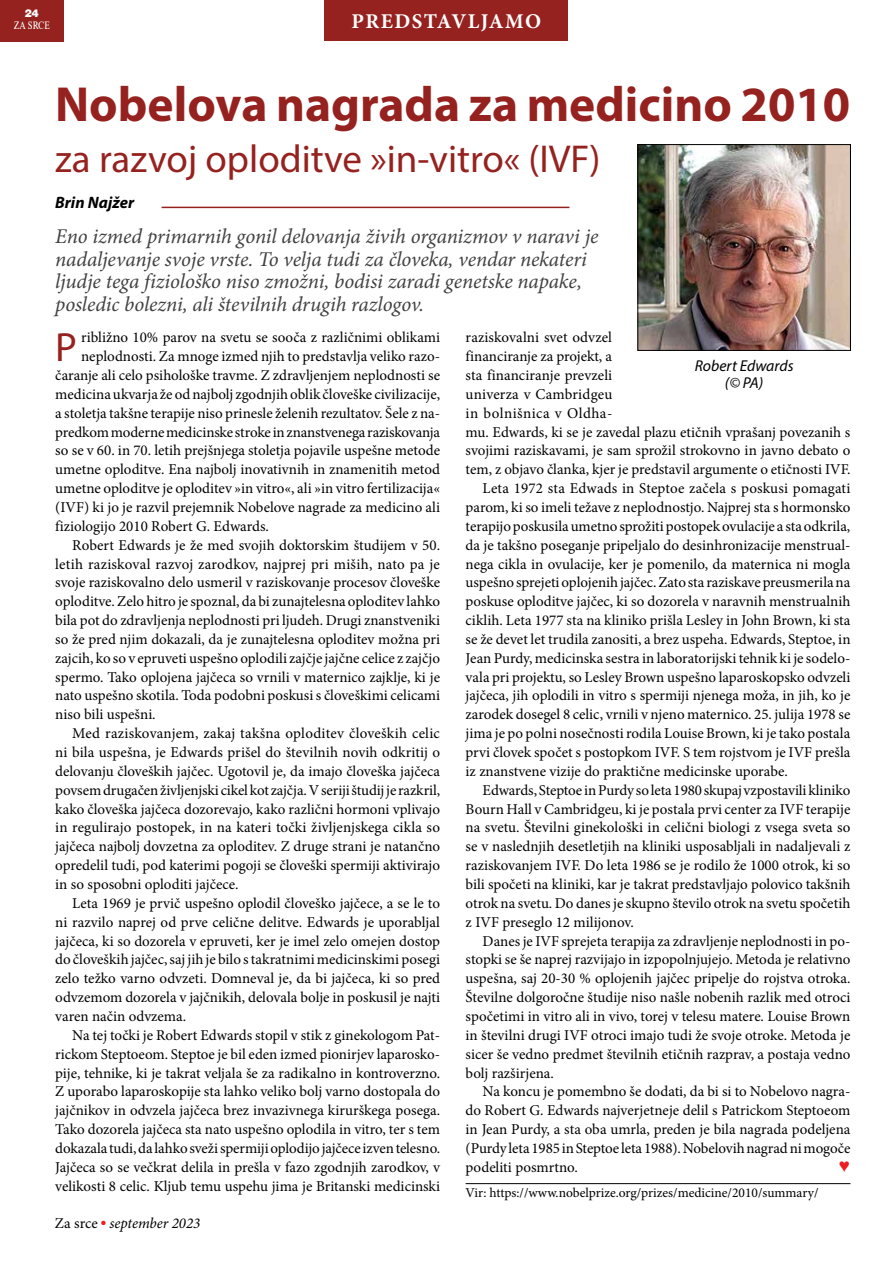
<style>
.page{position:relative;width:893px;height:1263px;background:#fff}
.page>*{position:absolute;margin:0;border:0;box-sizing:border-box;transform-origin:0 0}
._01_NASLOV_veliki{font:700 49.5px "Myriad Pro";color:#95221f}
.TEKST_drop_cap{font:40.95px "Myriad Pro";color:#95221f}
.NASLOV_drust__novice_26pt{font:39px "Myriad Pro";color:#95221f}
._03_PODNASLOV{font:italic 21px/22.5px "Minion Pro";letter-spacing:-.005em;color:#414042}
.t1{font:700 21px "Minion Pro";letter-spacing:.065em;color:#fff}
._02_AVTOR{font:italic 700 16.5px "Myriad Pro";color:#000}
.POD_SLIKO{font:italic 15.75px/17px "Myriad Pro";color:#000;text-align:center}
.TEKST{font:15px/18.9px "Minion Pro";color:#000;text-align:justify}
.TEKST_drop_cap-2{font:15px "Minion Pro";color:#000}
.t2{font:italic 15px "Minion Pro";color:#000}
.Literatura{font:13.5px "Minion Pro";color:#000}
.t3{font:11.25px "Nimbus Roman DOT";color:#fff;scale:.8 1}
.t4{font:11.25px "Nimbus Sans POT Blac";color:#fff}
.t5{font:6px "Dixieland Normal";color:#ed1d24}
</style>
<div class="page">
<hr style="left:162px;top:207px;width:407px;height:1px;background:#95221f">
<hr style="left:466px;top:1183px;width:384px;height:1px;background:#000">
<img style="left:639px;top:146px;width:210px;height:203px">
<div style="left:637px;top:144px;width:214px;height:207px;border:1px solid #000"></div>
<div style="left:325px;top:0;width:243px;height:41px;background:#95221f"></div>
<div style="left:0;top:0;width:64px;height:41px;background:#95221f"></div>
<p class="t4" style="left:25px;top:8px;width:15px">24</p>
<p class="t3" style="left:14px;top:19px;width:47px">ZA SRCE</p>
<h3 class="t1" style="left:352px;top:7px;width:191px">PREDSTAVLJAMO</h3>
<p class="_01_NASLOV_veliki" style="left:55px;top:72px;width:797px">Nobelova nagrada za medicino 2010</p>
<p class="NASLOV_drust__novice_26pt" style="left:55px;top:134px;width:547px">za razvoj oploditve »in-vitro« (IVF)</p>
<p class="_02_AVTOR" style="left:55px;top:192px;width:80px">Brin Najžer</p>
<p class="_03_PODNASLOV" style="left:55px;top:225px;width:545px">Eno izmed primarnih gonil delovanja živih organizmov v naravi je nadaljevanje svoje vrste. To velja tudi za človeka, vendar nekateri ljudje tega fiziološko niso zmožni, bodisi zaradi genetske napake, posledic bolezni, ali številnih drugih razlogov.</p>
<p class="TEKST_drop_cap" style="left:55px;top:322px;width:23px">P</p>
<p class="TEKST_drop_cap-2" style="left:81px;top:327px;width:360px">ribližno 10% parov na svetu se sooča z različnimi oblikami</p>
<p class="TEKST" style="left:466px;top:328px;width:386px;text-align:left">raziskovalni svet odvzel<br>financiranje za projekt, a<br>sta financiranje prevzeli<br>univerza v Cambridgeu<br>in bolnišnica v Oldha-<br>mu. Edwards, ki se je zavedal plazu etičnih vprašanj povezanih s svojimi raziskavami, je sam sprožil strokovno in javno debato o tem, z objavo članka, kjer je predstavil argumente o etičnosti IVF.</p>
<p class="TEKST" style="left:466px;top:479px;width:386px;text-indent:17px">Leta 1972 sta Edwads in Steptoe začela s poskusi pomagati parom, ki so imeli težave z neplodnostjo. Najprej sta s hormonsko terapijo poskusila umetno sprožiti postopek ovulacije a sta odkrila, da je takšno poseganje pripeljalo do desinhronizacije menstrual&shy;nega cikla in ovulacije, ker je pomenilo, da maternica ni mogla uspešno sprejeti oplojenih jajčec. Zato sta raziskave preusmerila na poskuse oploditve jajčec, ki so dozorela v naravnih menstrualnih ciklih. Leta 1977 sta na kliniko prišla Lesley in John Brown, ki sta se že devet let trudila zanositi, a brez uspeha. Edwards, Steptoe, in Jean Purdy, medicinska sestra in laboratorijski tehnik ki je sodelo&shy;vala pri projektu, so Lesley Brown uspešno laparoskopsko odvzeli jajčeca, jih oplodili in vitro s spermiji njenega moža, in jih, ko je zarodek dosegel 8 celic, vrnili v njeno maternico. 25. julija 1978 se jima je po polni nosečnosti rodila Louise Brown, ki je tako postala prvi človek spočet s postopkom IVF. S tem rojstvom je IVF prešla iz znanstvene vizije do praktične medicinske uporabe.</p>
<p class="TEKST" style="left:466px;top:780px;width:386px;text-indent:17px">Edwards, Steptoe in Purdy so leta 1980 skupaj vzpostavili kliniko Bourn Hall v Cambridgeu, ki je postala prvi center za IVF terapije na svetu. Številni ginekološki in celični biologi z vsega sveta so se v naslednjih desetletjih na kliniki usposabljali in nadaljevali z raziskovanjem IVF. Do leta 1986 se je rodilo že 1000 otrok, ki so bili spočeti na kliniki, kar je takrat predstavljajo polovico takšnih otrok na svetu. Do danes je skupno število otrok na svetu spočetih z IVF preseglo 12 milijonov.</p>
<p class="TEKST" style="left:466px;top:931px;width:386px;text-indent:17px">Danes je IVF sprejeta terapija za zdravljenje neplodnosti in po&shy;stopki se še naprej razvijajo in izpopolnjujejo. Metoda je relativno uspešna, saj 20-30 % oplojenih jajčec pripelje do rojstva otroka.<br>Številne dolgoročne študije niso našle nobenih razlik med otroci spočetimi in vitro ali in vivo, torej v telesu matere. Louise Brown in številni drugi IVF otroci imajo tudi že svoje otroke. Metoda je sicer še vedno predmet številnih etičnih razprav, a postaja vedno bolj razširjena.</p>
<p class="TEKST" style="left:466px;top:1082px;width:386px;text-indent:17px">Na koncu je pomembno še dodati, da bi si to Nobelovo nagra&shy;do Robert G. Edwards najverjetneje delil s Patrickom Steptoeom in Jean Purdy, a sta oba umrla, preden je bila nagrada podeljena (Purdy leta 1985 in Steptoe leta 1988). Nobelovih nagrad ni mogoče podeliti posmrtno.</p>
<p class="Literatura" style="left:466px;top:1183px;width:354px">Vir: https://www.nobelprize.org/prizes/medicine/2010/summary/</p>
<p class="TEKST_drop_cap-2" style="left:81px;top:346px;width:360px">neplodnosti. Za mnoge izmed njih to predstavlja veliko razo-</p>
<p class="TEKST_drop_cap-2" style="left:55px;top:365px;width:386px">čaranje ali celo psihološke travme. Z zdravljenjem neplodnosti se</p>
<p class="TEKST_drop_cap-2" style="left:55px;top:384px;width:386px">medicina ukvarja že od najbolj zgodnjih oblik človeške civilizacije,</p>
<p class="TEKST_drop_cap-2" style="left:55px;top:403px;width:386px">a stoletja takšne terapije niso prinesle želenih rezultatov. Šele z na-</p>
<p class="TEKST_drop_cap-2" style="left:55px;top:422px;width:386px">predkom moderne medicinske stroke in znanstvenega raziskovanja</p>
<p class="TEKST_drop_cap-2" style="left:55px;top:441px;width:386px">so se v 60. in 70. letih prejšnjega stoletja pojavile uspešne metode</p>
<p class="TEKST_drop_cap-2" style="left:55px;top:459px;width:386px">umetne oploditve. Ena najbolj inovativnih in znamenitih metod</p>
<p class="TEKST_drop_cap-2" style="left:55px;top:478px;width:386px">umetne oploditve je oploditev »in vitro«, ali »in vitro fertilizacija«</p>
<p class="TEKST_drop_cap-2" style="left:55px;top:497px;width:386px">(IVF) ki jo je razvil prejemnik Nobelove nagrade za medicino ali</p>
<p class="TEKST_drop_cap-2" style="left:55px;top:516px;width:215px">fiziologijo 2010 Robert G. Edwards.</p>
<p class="TEKST" style="left:55px;top:535px;width:386px;text-indent:17px">Robert Edwards je že med svojih doktorskim študijem v 50. letih raziskoval razvoj zarodkov, najprej pri miših, nato pa je svoje raziskovalno delo usmeril v raziskovanje procesov človeške oploditve. Zelo hitro je spoznal, da bi zunajtelesna oploditev lahko bila pot do zdravljenja neplodnosti pri ljudeh. Drugi znanstveniki so že pred njim dokazali, da je zunajtelesna oploditev možna pri zajcih, ko so v epruveti uspešno oplodili zajčje jajčne celice z zajčjo spermo. Tako oplojena jajčeca so vrnili v maternico zajklje, ki je nato uspešno skotila. Toda podobni poskusi s človeškimi celicami niso bili uspešni.</p>
<p class="TEKST" style="left:55px;top:724px;width:386px;text-indent:17px">Med raziskovanjem, zakaj takšna oploditev človeških celic ni bila uspešna, je Edwards prišel do številnih novih odkritij o delovanju človeških jajčec. Ugotovil je, da imajo človeška jajčeca povsem drugačen življenjski cikel kot zajčja. V seriji študij je razkril, kako človeška jajčeca dozorevajo, kako različni hormoni vplivajo in regulirajo postopek, in na kateri točki življenjskega cikla so jajčeca najbolj dovzetna za oploditev. Z druge strani je natančno opredelil tudi, pod katerimi pogoji se človeški spermiji aktivirajo in so sposobni oploditi jajčece.</p>
<p class="TEKST" style="left:55px;top:894px;width:386px;text-indent:17px">Leta 1969 je prvič uspešno oplodil človeško jajčece, a se le to ni razvilo naprej od prve celične delitve. Edwards je uporabljal jajčeca, ki so dozorela v epruveti, ker je imel zelo omejen dostop do človeških jajčec, saj jih je bilo s takratnimi medicinskimi posegi zelo težko varno odvzeti. Domneval je, da bi jajčeca, ki so pred odvzemom dozorela v jajčnikih, delovala bolje in poskusil je najti varen način odvzema.</p>
<p class="TEKST" style="left:55px;top:1026px;width:386px;text-indent:17px">Na tej točki je Robert Edwards stopil v stik z ginekologom Pat&shy;rickom Steptoeom. Steptoe je bil eden izmed pionirjev laparosko&shy;pije, tehnike, ki je takrat veljala še za radikalno in kontroverzno.<br>Z uporabo laparoskopije sta lahko veliko bolj varno dostopala do jajčnikov in odvzela jajčeca brez invazivnega kirurškega posega.<br>Tako dozorela jajčeca sta nato uspešno oplodila in vitro, ter s tem dokazala tudi, da lahko sveži spermiji oplodijo jajčece izven telesno.<br>Jajčeca so se večkrat delila in prešla v fazo zgodnjih zarodkov, v velikosti 8 celic. Kljub temu uspehu jima je Britanski medicinski</p>
<p class="POD_SLIKO" style="left:695px;top:357px;width:100px">Robert Edwards (© PA)</p>
<p class="TEKST" style="left:55px;top:1214px;width:44px">Za srce</p>
<p class="t5" style="left:101px;top:1220px;width:6px">l</p>
<p class="t2" style="left:109px;top:1213px;width:92px">september 2023</p>
</div>
